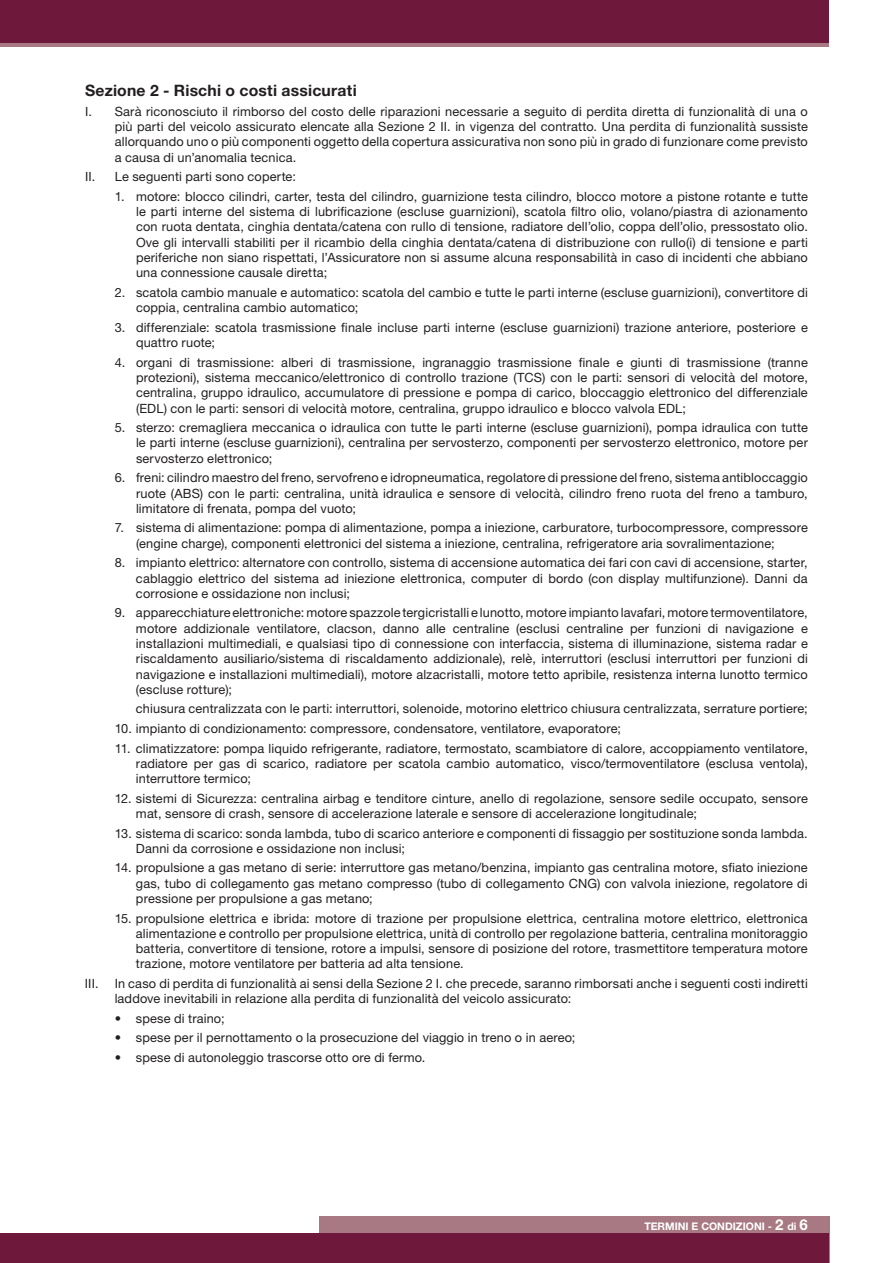
<style>
.page{position:relative;width:893px;height:1263px;background:#fff}
.page>*{position:absolute;margin:0;border:0;box-sizing:border-box;transform-origin:0 0}
.t1{font:700 15.75px "Helvetica Neue LT Std";letter-spacing:.01em;color:#231f20}
.t2{font:12.75px/15.3px "Helvetica Neue LT Std";letter-spacing:.01em;color:#231f20;text-align:justify}
.t3{font:700 10.5px "Helvetica Neue LT Std";color:#fff}
.s1{font-size:15px}
</style>
<div class="page">
<div style="left:0;top:0;width:829px;height:47px;background:#a87982"></div>
<div style="left:319px;top:1216px;width:510px;height:47px;background:#a87982"></div>
<div style="left:0;top:0;width:829px;height:43px;background:#6e193b"></div>
<div style="left:0;top:1233px;width:829px;height:30px;background:#6e193b"></div>
<p class="t1" style="left:85px;top:81px;width:273px">Sezione 2 - Rischi o costi assicurati</p>
<p class="t2" style="left:115px;top:103px;width:695px;text-indent:-30px">I. Sarà riconosciuto il rimborso del costo delle riparazioni necessarie a seguito di perdita diretta di funzionalità di una o più parti del veicolo assicurato elencate alla Sezione 2 II. in vigenza del contratto. Una perdita di funzionalità sussiste allorquando uno o più componenti oggetto della copertura assicurativa non sono più in grado di funzionare come previsto a causa di un’anomalia tecnica.</p>
<p class="t2" style="left:85px;top:169px;width:212px">II. Le seguenti parti sono coperte:</p>
<p class="t2" style="left:136px;top:188px;width:673px;text-indent:-21px">1. motore: blocco cilindri, carter, testa del cilindro, guarnizione testa cilindro, blocco motore a pistone rotante e tutte le parti interne del sistema di lubrificazione (escluse guarnizioni), scatola filtro olio, volano/piastra di azionamento con ruota dentata, cinghia dentata/catena con rullo di tensione, radiatore dell’olio, coppa dell’olio, pressostato olio.<br>Ove gli intervalli stabiliti per il ricambio della cinghia dentata/catena di distribuzione con rullo(i) di tensione e parti periferiche non siano rispettati, l’Assicuratore non si assume alcuna responsabilità in caso di incidenti che abbiano una connessione causale diretta;</p>
<p class="t2" style="left:136px;top:285px;width:673px;text-indent:-21px">2. scatola cambio manuale e automatico: scatola del cambio e tutte le parti interne (escluse guarnizioni), convertitore di coppia, centralina cambio automatico;</p>
<p class="t2" style="left:136px;top:319px;width:673px;text-indent:-21px">3. differenziale: scatola trasmissione finale incluse parti interne (escluse guarnizioni) trazione anteriore, posteriore e quattro ruote;</p>
<p class="t2" style="left:136px;top:354px;width:673px;text-indent:-21px">4. organi di trasmissione: alberi di trasmissione, ingranaggio trasmissione finale e giunti di trasmissione (tranne protezioni), sistema meccanico/elettronico di controllo trazione (TCS) con le parti: sensori di velocità del motore, centralina, gruppo idraulico, accumulatore di pressione e pompa di carico, bloccaggio elettronico del differenziale (EDL) con le parti: sensori di velocità motore, centralina, gruppo idraulico e blocco valvola EDL;</p>
<p class="t2" style="left:136px;top:420px;width:673px;text-indent:-21px">5. sterzo: cremagliera meccanica o idraulica con tutte le parti interne (escluse guarnizioni), pompa idraulica con tutte le parti interne (escluse guarnizioni), centralina per servosterzo, componenti per servosterzo elettronico, motore per servosterzo elettronico;</p>
<p class="t2" style="left:136px;top:470px;width:673px;text-indent:-21px">6. freni: cilindro maestro del freno, servofreno e idropneumatica, regolatore di pressione del freno, sistema antibloccaggio ruote (ABS) con le parti: centralina, unità idraulica e sensore di velocità, cilindro freno ruota del freno a tamburo, limitatore di frenata, pompa del vuoto;</p>
<p class="t2" style="left:136px;top:520px;width:673px;text-indent:-21px">7. sistema di alimentazione: pompa di alimentazione, pompa a iniezione, carburatore, turbocompressore, compressore (engine charge), componenti elettronici del sistema a iniezione, centralina, refrigeratore aria sovralimentazione;</p>
<p class="t2" style="left:136px;top:555px;width:673px;text-indent:-21px">8. impianto elettrico: alternatore con controllo, sistema di accensione automatica dei fari con cavi di accensione, starter, cablaggio elettrico del sistema ad iniezione elettronica, computer di bordo (con display multifunzione). Danni da corrosione e ossidazione non inclusi;</p>
<p class="t2" style="left:136px;top:605px;width:673px;text-indent:-21px">9. apparecchiature elettroniche: motore spazzole tergicristalli e lunotto, motore impianto lavafari, motore termoventilatore, motore addizionale ventilatore, clacson, danno alle centraline (esclusi centraline per funzioni di navigazione e installazioni multimediali, e qualsiasi tipo di connessione con interfaccia, sistema di illuminazione, sistema radar e riscaldamento ausiliario/sistema di riscaldamento addizionale), relè, interruttori (esclusi interruttori per funzioni di navigazione e installazioni multimediali), motore alzacristalli, motore tetto apribile, resistenza interna lunotto termico (escluse rotture);</p>
<p class="t2" style="left:136px;top:701px;width:673px">chiusura centralizzata con le parti: interruttori, solenoide, motorino elettrico chiusura centralizzata, serrature portiere;</p>
<p class="t2" style="left:115px;top:721px;width:508px">10. impianto di condizionamento: compressore, condensatore, ventilatore, evaporatore;</p>
<p class="t2" style="left:136px;top:740px;width:673px;text-indent:-21px">11. climatizzatore: pompa liquido refrigerante, radiatore, termostato, scambiatore di calore, accoppiamento ventilatore, radiatore per gas di scarico, radiatore per scatola cambio automatico, visco/termoventilatore (esclusa ventola), interruttore termico;</p>
<p class="t2" style="left:136px;top:790px;width:673px;text-indent:-21px">12. sistemi di Sicurezza: centralina airbag e tenditore cinture, anello di regolazione, sensore sedile occupato, sensore mat, sensore di crash, sensore di accelerazione laterale e sensore di accelerazione longitudinale;</p>
<p class="t2" style="left:136px;top:825px;width:673px;text-indent:-21px">13. sistema di scarico: sonda lambda, tubo di scarico anteriore e componenti di fissaggio per sostituzione sonda lambda.<br>Danni da corrosione e ossidazione non inclusi;</p>
<p class="t2" style="left:136px;top:860px;width:673px;text-indent:-21px">14. propulsione a gas metano di serie: interruttore gas metano/benzina, impianto gas centralina motore, sfiato iniezione gas, tubo di collegamento gas metano compresso (tubo di collegamento CNG) con valvola iniezione, regolatore di pressione per propulsione a gas metano;</p>
<p class="t2" style="left:136px;top:910px;width:673px;text-indent:-21px">15. propulsione elettrica e ibrida: motore di trazione per propulsione elettrica, centralina motore elettrico, elettronica alimentazione e controllo per propulsione elettrica, unità di controllo per regolazione batteria, centralina monitoraggio batteria, convertitore di tensione, rotore a impulsi, sensore di posizione del rotore, trasmettitore temperatura motore trazione, motore ventilatore per batteria ad alta tensione.</p>
<p class="t2" style="left:85px;top:976px;width:15px">III.</p>
<p class="t2" style="left:115px;top:976px;width:695px">In caso di perdita di funzionalità ai sensi della Sezione 2 I. che precede, saranno rimborsati anche i seguenti costi indiretti laddove inevitabili in relazione alla perdita di funzionalità del veicolo assicurato:</p>
<p class="t2" style="left:115px;top:1010px;width:111px">• spese di traino;</p>
<p class="t2" style="left:115px;top:1030px;width:462px">• spese per il pernottamento o la prosecuzione del viaggio in treno o in aereo;</p>
<p class="t2" style="left:115px;top:1049px;width:312px">• spese di autonoleggio trascorse otto ore di fermo.</p>
<p class="t3" style="left:644px;top:1220px;width:165px">TERMINI E CONDIZIONI - <span class="s1">2</span> di <span class="s1">6</span></p>
</div>
